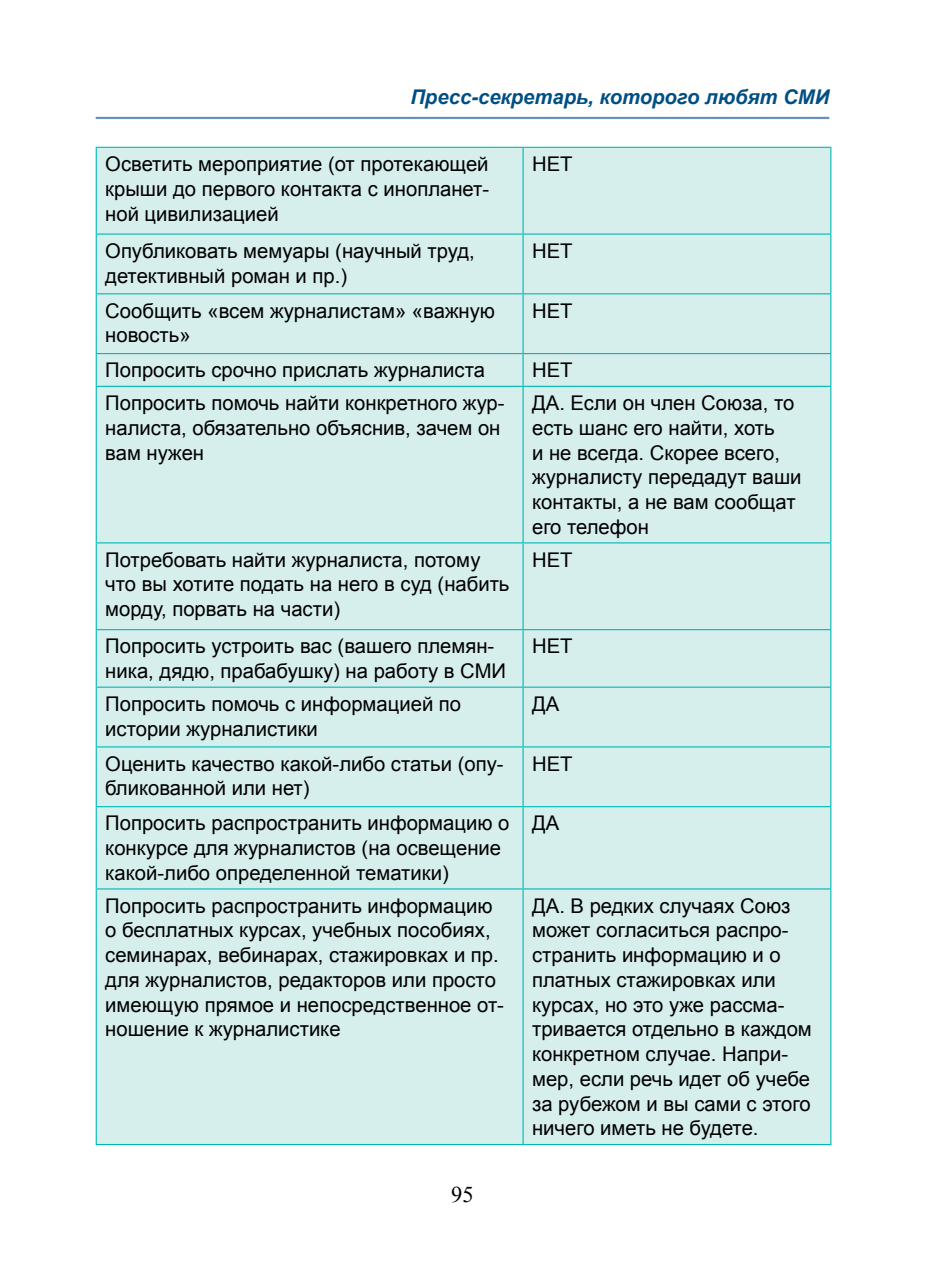
<style>
.page{position:relative;width:925px;height:1276px;background:#fff}
.page>*{position:absolute;margin:0;border:0;box-sizing:border-box;transform-origin:0 0}
.t1{font:22.5px "Times New Roman";color:#000}
.t2{font:20.25px/24.8px "Arial";color:#000}
.t3{font:italic 700 20.25px "Arial";color:#004f83}
</style>
<div class="page">
<hr style="left:96px;top:117px;width:733px;height:2px;background:#6890b8">
<div style="left:97px;top:148px;width:733px;height:996px;background:#d6eeec"></div>
<hr style="left:96px;top:147px;width:427px;height:1px;background:#00b9b5">
<hr style="left:96px;top:148px;width:1px;height:85px;background:#00b9b5">
<hr style="left:523px;top:147px;width:308px;height:1px;background:#00b9b5">
<hr style="left:522px;top:148px;width:2px;height:85px;background:#00b9b5">
<hr style="left:830px;top:148px;width:1px;height:85px;background:#00b9b5">
<hr style="left:96px;top:233px;width:427px;height:2px;background:#00b9b5">
<hr style="left:96px;top:235px;width:1px;height:58px;background:#00b9b5">
<hr style="left:523px;top:233px;width:308px;height:2px;background:#00b9b5">
<hr style="left:522px;top:235px;width:2px;height:58px;background:#00b9b5">
<hr style="left:830px;top:235px;width:1px;height:58px;background:#00b9b5">
<hr style="left:96px;top:293px;width:427px;height:1px;background:#00b9b5">
<hr style="left:96px;top:294px;width:1px;height:59px;background:#00b9b5">
<hr style="left:523px;top:293px;width:308px;height:1px;background:#00b9b5">
<hr style="left:522px;top:294px;width:2px;height:59px;background:#00b9b5">
<hr style="left:830px;top:294px;width:1px;height:59px;background:#00b9b5">
<hr style="left:96px;top:353px;width:427px;height:1px;background:#00b9b5">
<hr style="left:96px;top:354px;width:1px;height:32px;background:#00b9b5">
<hr style="left:523px;top:353px;width:308px;height:1px;background:#00b9b5">
<hr style="left:522px;top:354px;width:2px;height:32px;background:#00b9b5">
<hr style="left:830px;top:354px;width:1px;height:32px;background:#00b9b5">
<hr style="left:96px;top:386px;width:427px;height:1px;background:#00b9b5">
<hr style="left:96px;top:387px;width:1px;height:155px;background:#00b9b5">
<hr style="left:523px;top:386px;width:308px;height:1px;background:#00b9b5">
<hr style="left:522px;top:387px;width:2px;height:155px;background:#00b9b5">
<hr style="left:830px;top:387px;width:1px;height:155px;background:#00b9b5">
<hr style="left:96px;top:542px;width:427px;height:1px;background:#00b9b5">
<hr style="left:96px;top:543px;width:1px;height:86px;background:#00b9b5">
<hr style="left:523px;top:542px;width:308px;height:1px;background:#00b9b5">
<hr style="left:522px;top:543px;width:2px;height:86px;background:#00b9b5">
<hr style="left:830px;top:543px;width:1px;height:86px;background:#00b9b5">
<hr style="left:96px;top:629px;width:427px;height:1px;background:#00b9b5">
<hr style="left:96px;top:630px;width:1px;height:56px;background:#00b9b5">
<hr style="left:523px;top:629px;width:308px;height:1px;background:#00b9b5">
<hr style="left:522px;top:630px;width:2px;height:56px;background:#00b9b5">
<hr style="left:830px;top:630px;width:1px;height:56px;background:#00b9b5">
<hr style="left:96px;top:686px;width:427px;height:2px;background:#00b9b5">
<hr style="left:96px;top:688px;width:1px;height:58px;background:#00b9b5">
<hr style="left:523px;top:686px;width:308px;height:2px;background:#00b9b5">
<hr style="left:522px;top:688px;width:2px;height:58px;background:#00b9b5">
<hr style="left:830px;top:688px;width:1px;height:58px;background:#00b9b5">
<hr style="left:96px;top:746px;width:427px;height:1px;background:#00b9b5">
<hr style="left:96px;top:747px;width:1px;height:59px;background:#00b9b5">
<hr style="left:523px;top:746px;width:308px;height:1px;background:#00b9b5">
<hr style="left:522px;top:747px;width:2px;height:59px;background:#00b9b5">
<hr style="left:830px;top:747px;width:1px;height:59px;background:#00b9b5">
<hr style="left:96px;top:806px;width:427px;height:1px;background:#00b9b5">
<hr style="left:96px;top:807px;width:1px;height:81px;background:#00b9b5">
<hr style="left:523px;top:806px;width:308px;height:1px;background:#00b9b5">
<hr style="left:522px;top:807px;width:2px;height:81px;background:#00b9b5">
<hr style="left:830px;top:807px;width:1px;height:81px;background:#00b9b5">
<hr style="left:96px;top:888px;width:427px;height:1px;background:#00b9b5">
<hr style="left:96px;top:889px;width:1px;height:255px;background:#00b9b5">
<hr style="left:523px;top:888px;width:308px;height:1px;background:#00b9b5">
<hr style="left:522px;top:889px;width:2px;height:255px;background:#00b9b5">
<hr style="left:830px;top:889px;width:1px;height:255px;background:#00b9b5">
<hr style="left:96px;top:1144px;width:427px;height:1px;background:#00b9b5">
<hr style="left:523px;top:1144px;width:308px;height:1px;background:#00b9b5">
<p class="t3" style="left:410px;top:83px;width:420px">Пресс-секретарь, которого любят СМИ</p>
<p class="t2" style="left:105px;top:151px;width:385px;text-align:justify">Осветить мероприятие (от протекающей крыши до первого контакта с инопланет&shy;ной цивилизацией</p>
<p class="t2" style="left:532px;top:151px;width:42px">НЕТ</p>
<p class="t2" style="left:105px;top:238px;width:371px">Опубликовать мемуары (научный труд, детективный роман и пр.)</p>
<p class="t2" style="left:532px;top:238px;width:42px">НЕТ</p>
<p class="t2" style="left:105px;top:298px;width:391px">Сообщить «всем журналистам» «важную новость»</p>
<p class="t2" style="left:532px;top:298px;width:42px">НЕТ</p>
<p class="t2" style="left:105px;top:358px;width:381px">Попросить срочно прислать журналиста</p>
<p class="t2" style="left:532px;top:358px;width:42px">НЕТ</p>
<p class="t2" style="left:105px;top:390px;width:401px">Попросить помочь найти конкретного жур&shy;налиста, обязательно объяснив, зачем он вам нужен</p>
<p class="t2" style="left:532px;top:390px;width:271px">ДА. Если он член Союза, то есть шанс его найти, хоть<br>и не всегда. Скорее всего, журналисту передадут ваши контакты, а не вам сообщат его телефон</p>
<p class="t2" style="left:105px;top:547px;width:406px">Потребовать найти журналиста, потому что вы хотите подать на него в суд (набить морду, порвать на части)</p>
<p class="t2" style="left:532px;top:547px;width:42px">НЕТ</p>
<p class="t2" style="left:105px;top:634px;width:402px">Попросить устроить вас (вашего племян&shy;ника, дядю, прабабушку) на работу в СМИ</p>
<p class="t2" style="left:532px;top:634px;width:42px">НЕТ</p>
<p class="t2" style="left:105px;top:691px;width:357px">Попросить помочь с информацией по истории журналистики</p>
<p class="t2" style="left:532px;top:691px;width:29px">ДА</p>
<p class="t2" style="left:105px;top:751px;width:400px">Оценить качество какой-либо статьи (опу&shy;бликованной или нет)</p>
<p class="t2" style="left:532px;top:751px;width:42px">НЕТ</p>
<p class="t2" style="left:105px;top:811px;width:406px">Попросить распространить информацию о конкурсе для журналистов (на освещение какой-либо определенной тематики)</p>
<p class="t2" style="left:532px;top:811px;width:29px">ДА</p>
<p class="t2" style="left:105px;top:893px;width:400px">Попросить распространить информацию о бесплатных курсах, учебных пособиях, семинарах, вебинарах, стажировках и пр. для журналистов, редакторов или просто имеющую прямое и непосредственное от&shy;ношение к журналистике</p>
<p class="t2" style="left:532px;top:893px;width:281px">ДА. В редких случаях Союз может согласиться распро&shy;странить информацию и о платных стажировках или курсах, но это уже рассма&shy;тривается отдельно в каждом конкретном случае. Напри&shy;мер, если речь идет об учебе за рубежом и вы сами с этого ничего иметь не будете.</p>
<p class="t1" style="left:451px;top:1179px;width:24px">95</p>
</div>
